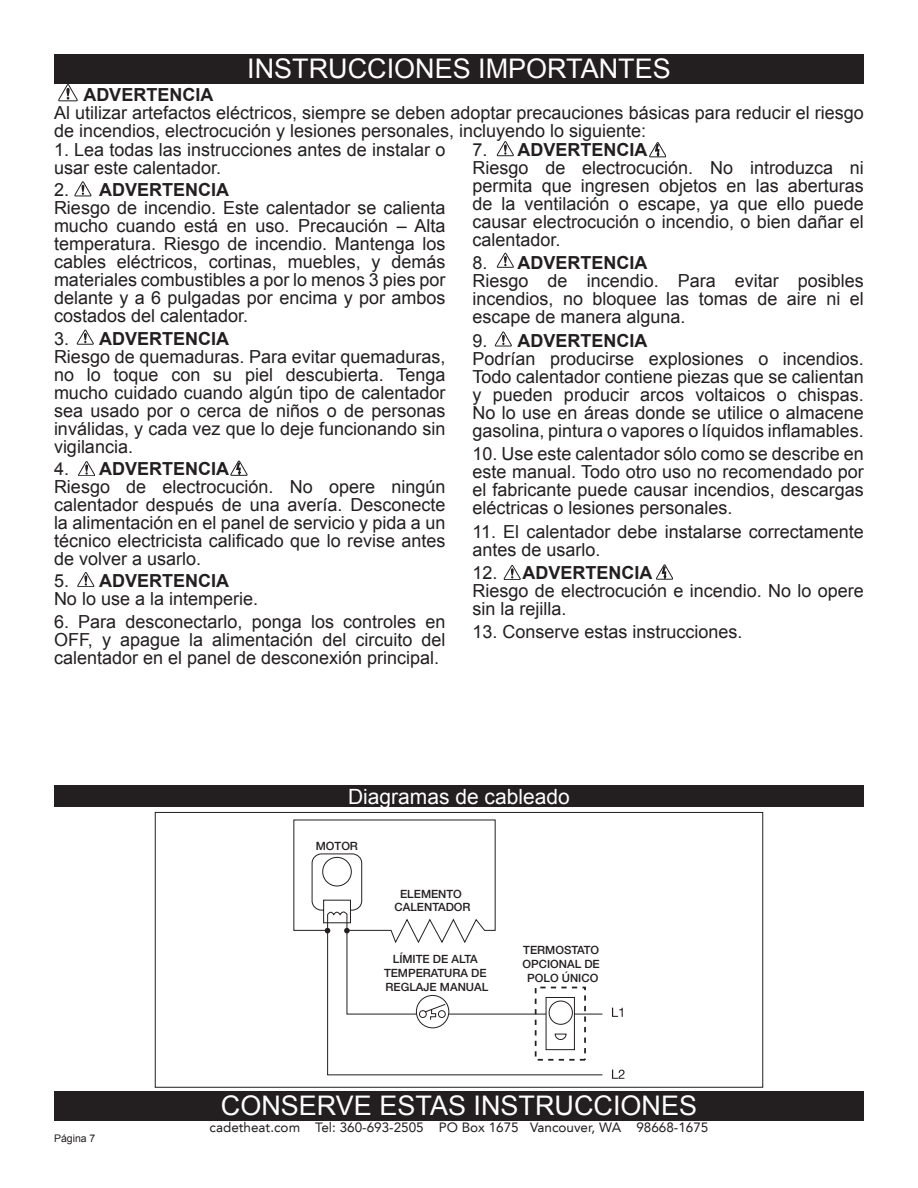
<style>
.page{position:relative;width:918px;height:1188px;background:#fff}
.page>*{position:absolute;margin:0;border:0;box-sizing:border-box;transform-origin:0 0}
.t1{font:27px "Arial";color:#fff}
.t2{font:21px "Arial";color:#fff}
.t3{font:18px/18px "Arial";color:#231f20;text-align:justify}
.t4{font:700 18px "Arial";color:#231f20}
.t5{font:13.5px "Avenir LT";color:#231f20}
.t6{font:500 11.4px/13.6px "Helvetica Neue";color:#231f20;text-align:center}
.t7{font:10.5px "Arial";color:#231f20}
.s1{font-weight:400}
</style>
<div class="page">
<div style="left:54px;top:1091px;width:810px;height:29px;background:#231f20"></div>
<div style="left:54px;top:54px;width:810px;height:29px;background:#231f20"></div>
<div style="left:54px;top:786px;width:810px;height:21px;background:#231f20"></div>
<svg style="left:612px;top:1008px;width:11px;height:9px"></svg>
<svg style="left:612px;top:1070px;width:13px;height:9px"></svg>
<svg style="left:293px;top:820px;width:203px;height:114px"></svg>
<svg style="left:327px;top:909px;width:276px;height:167px"></svg>
<div style="left:155px;top:812px;width:608px;height:276px;border:1px solid #231f20"></div>
<svg style="left:58px;top:84px;width:20px;height:17px"></svg>
<svg style="left:75px;top:182px;width:16px;height:14px"></svg>
<svg style="left:497px;top:141px;width:17px;height:15px"></svg>
<svg style="left:649px;top:142px;width:17px;height:16px"></svg>
<svg style="left:78px;top:461px;width:17px;height:15px"></svg>
<svg style="left:231px;top:460px;width:16px;height:16px"></svg>
<svg style="left:504px;top:565px;width:17px;height:15px"></svg>
<svg style="left:656px;top:564px;width:17px;height:16px"></svg>
<svg style="left:77px;top:330px;width:17px;height:15px"></svg>
<svg style="left:77px;top:572px;width:17px;height:15px"></svg>
<svg style="left:497px;top:253px;width:17px;height:15px"></svg>
<svg style="left:495px;top:332px;width:17px;height:14px"></svg>
<p class="t1" style="left:247px;top:51px;width:425px">INSTRUCCIONES IMPORTANTES</p>
<p class="t4" style="left:83px;top:83px;width:131px">ADVERTENCIA</p>
<p class="t3" style="left:54px;top:104px;width:811px">Al utilizar artefactos eléctricos, siempre se deben adoptar precauciones básicas para reducir el riesgo de incendios, electrocución y lesiones personales, incluyendo lo siguiente:</p>
<p class="t3" style="left:54px;top:141px;width:393px">1. Lea todas las instrucciones antes de instalar o usar este calentador.</p>
<p class="t4" style="left:54px;top:178px;width:177px"><span class="s1">2.</span> ADVERTENCIA</p>
<p class="t3" style="left:54px;top:199px;width:393px">Riesgo de incendio. Este calentador se calienta mucho cuando está en uso. Precaución – Alta temperatura. Riesgo de incendio. Mantenga los cables eléctricos, cortinas, muebles, y demás materiales combustibles a por lo menos 3 pies por delante y a 6 pulgadas por encima y por ambos costados del calentador.</p>
<p class="t4" style="left:54px;top:326px;width:177px"><span class="s1">3.</span> ADVERTENCIA</p>
<p class="t3" style="left:54px;top:347px;width:393px">Riesgo de quemaduras. Para evitar quemaduras, no lo toque con su piel descubierta. Tenga mucho cuidado cuando algún tipo de calentador sea usado por o cerca de niños o de personas inválidas, y cada vez que lo deje funcionando sin vigilancia.</p>
<p class="t4" style="left:54px;top:457px;width:177px"><span class="s1">4.</span> ADVERTENCIA</p>
<p class="t3" style="left:54px;top:478px;width:393px">Riesgo de electrocución. No opere ningún calentador después de una avería. Desconecte la alimentación en el panel de servicio y pida a un técnico electricista calificado que lo revise antes de volver a usarlo.</p>
<p class="t4" style="left:54px;top:569px;width:177px"><span class="s1">5.</span> ADVERTENCIA</p>
<p class="t3" style="left:54px;top:590px;width:206px">No lo use a la intemperie.</p>
<p class="t3" style="left:54px;top:612px;width:393px">6. Para desconectarlo, ponga los controles en OFF, y apague la alimentación del circuito del calentador en el panel de desconexión principal.</p>
<p class="t4" style="left:472px;top:138px;width:177px"><span class="s1">7.</span> ADVERTENCIA</p>
<p class="t3" style="left:472px;top:159px;width:393px">Riesgo de electrocución. No introduzca ni permita que ingresen objetos en las aberturas de la ventilación o escape, ya que ello puede causar electrocución o incendio, o bien dañar el calentador.</p>
<p class="t4" style="left:472px;top:251px;width:177px"><span class="s1">8.</span> ADVERTENCIA</p>
<p class="t3" style="left:472px;top:272px;width:393px">Riesgo de incendio. Para evitar posibles incendios, no bloquee las tomas de aire ni el escape de manera alguna.</p>
<p class="t4" style="left:472px;top:328px;width:177px"><span class="s1">9.</span> ADVERTENCIA</p>
<p class="t3" style="left:472px;top:350px;width:393px">Podrían producirse explosiones o incendios.<br>Todo calentador contiene piezas que se calientan y pueden producir arcos voltaicos o chispas.<br>No lo use en áreas donde se utilice o almacene gasolina, pintura o vapores o líquidos inflamables.</p>
<p class="t3" style="left:472px;top:445px;width:393px">10. Use este calentador sólo como se describe en este manual. Todo otro uso no recomendado por el fabricante puede causar incendios, descargas eléctricas o lesiones personales.</p>
<p class="t3" style="left:472px;top:522px;width:393px">11. El calentador debe instalarse correctamente antes de usarlo.</p>
<p class="t4" style="left:472px;top:561px;width:182px"><span class="s1">12.</span> ADVERTENCIA</p>
<p class="t3" style="left:472px;top:582px;width:393px">Riesgo de electrocución e incendio. No lo opere sin la rejilla.</p>
<p class="t3" style="left:472px;top:623px;width:272px">13. Conserve estas instrucciones.</p>
<p class="t2" style="left:348px;top:783px;width:223px">Diagramas de cableado</p>
<p class="t7" style="left:54px;top:1132px;width:43px">Página 7</p>
<p class="t6" style="left:316px;top:839px;width:44px">MOTOR</p>
<p class="t6" style="left:395px;top:887px;width:77px">ELEMENTO<br>CALENTADOR</p>
<p class="t6" style="left:384px;top:952px;width:106px">LÍMITE DE ALTA<br>TEMPERATURA DE<br>REGLAJE MANUAL</p>
<p class="t6" style="left:523px;top:943px;width:79px">TERMOSTATO<br>OPCIONAL DE<br>POLO ÚNICO</p>
<p class="t1" style="left:221px;top:1088px;width:478px">CONSERVE ESTAS INSTRUCCIONES</p>
<p class="t5" style="left:210px;top:1120px;width:500px">cadetheat.com Tel: 360-693-2505 PO Box 1675 Vancouver, WA 98668-1675</p>
</div>
